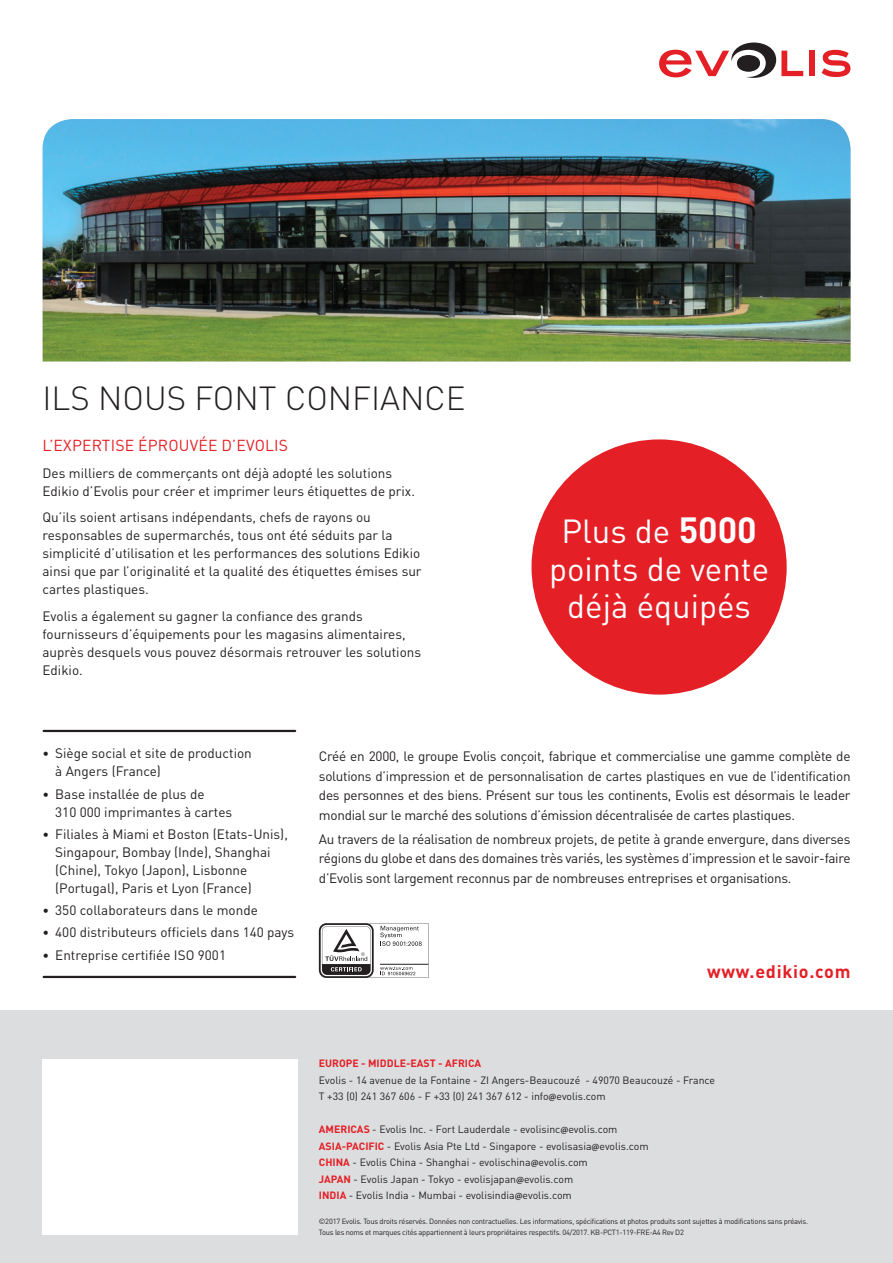
<style>
.page{position:relative;width:893px;height:1263px;background:#fff}
.page>*{position:absolute;margin:0;border:0;box-sizing:border-box;transform-origin:0 0}
.t1{font:33px/37.5px "DINOT";color:#fff;text-align:center}
.t2{font:300 33px "DIN";color:#231f20}
.t3{font:700 18px "DINOT";letter-spacing:.04em;color:#e41f25}
.t4{font:15.75px "DINOT";letter-spacing:.01em;color:#e41f25}
.t5{font:13.5px/18px "DINOT";color:#231f20}
.t6{font:10.5px/16.5px "DINOT";color:#231f20}
.t7{font:700 10.5px "DINOT";color:#e41f25}
.t8{font:7.5px/10.5px "DINOT";letter-spacing:-.03em;color:#231f20}
.s1{font-weight:700;font-size:36px}
.s2{font-size:12.75px}
.s3{font-family:"Myriad Pro";font-weight:600}
.s4{font-weight:700;color:#e41f25}
</style>
<div class="page">
<div style="left:809px;top:51px;width:6px;height:25px;background:#e41f25"></div>
<svg style="left:822px;top:50px;width:28px;height:27px"></svg>
<svg style="left:659px;top:43px;width:144px;height:35px"></svg>
<svg style="left:319px;top:923px;width:109px;height:55px"></svg>
<hr style="left:44px;top:730px;width:251px;height:2px;background:#231f20">
<hr style="left:44px;top:976px;width:251px;height:2px;background:#231f20">
<div style="left:0;top:1010px;width:893px;height:253px;background:#dcdddf"></div>
<div style="left:43px;top:1059px;width:255px;height:175px;background:#fff"></div>
<div style="left:531px;top:439px;width:256px;height:256px;background:#e41f25;border-radius:50%"></div>
<img style="left:43px;top:119px;width:807px;height:242px">
<h1 class="t2" style="left:43px;top:378px;width:424px">ILS NOUS FONT CONFIANCE</h1>
<p class="t4" style="left:43px;top:436px;width:247px">L’EXPERTISE ÉPROUVÉE D’EVOLIS</p>
<p class="t5" style="left:43px;top:464px;width:374px">Des milliers de commerçants ont déjà adopté les solutions<br>Edikio d’Evolis pour créer et imprimer leurs étiquettes de prix.</p>
<p class="t5" style="left:43px;top:508px;width:381px">Qu’ils soient artisans indépendants, chefs de rayons ou responsables de supermarchés, tous ont été séduits par la simplicité d’utilisation et les performances des solutions Edikio ainsi que par l’originalité et la qualité des étiquettes émises sur cartes plastiques.</p>
<p class="t5" style="left:43px;top:607px;width:380px">Evolis a également su gagner la confiance des grands fournisseurs d’équipements pour les magasins alimentaires, auprès desquels vous pouvez désormais retrouver les solutions Edikio.</p>
<h1 class="t1" style="left:549px;top:512px;width:222px">Plus de <span class="s1">5000 </span>points de vente déjà équipés</h1>
<p class="t5" style="left:55px;top:744px;width:198px;text-indent:-13px"><span class="s2">•</span> Siège social et site de production à Angers (France)</p>
<p class="t5" style="left:55px;top:784px;width:178px;text-indent:-13px"><span class="s2">•</span> Base installée de plus de<br>310 000 imprimantes à cartes</p>
<p class="t5" style="left:55px;top:825px;width:234px;text-indent:-13px"><span class="s2">•</span> Filiales à Miami et Boston (Etats-Unis), Singapour, Bombay (Inde), Shanghai (Chine), Tokyo (Japon), Lisbonne (Portugal), Paris et Lyon (France)</p>
<p class="t5" style="left:43px;top:901px;width:217px"><span class="s2">•</span> 350 collaborateurs dans le monde</p>
<p class="t5" style="left:43px;top:923px;width:253px"><span class="s2">•</span> 400 distributeurs officiels dans 140 pays</p>
<p class="t5" style="left:43px;top:945px;width:185px"><span class="s2">•</span> Entreprise certifiée ISO 9001</p>
<p class="t5" style="left:319px;top:746px;width:533px;line-height:19.5px;text-align:justify">Créé en 2000, le groupe Evolis conçoit, fabrique et commercialise une gamme complète de solutions d’impression et de personnalisation de cartes plastiques en vue de l’identification des personnes et des biens. Présent sur tous les continents, Evolis est désormais le leader mondial sur le marché des solutions d’émission décentralisée de cartes plastiques.</p>
<p class="t5" style="left:319px;top:829px;width:533px;line-height:19.5px;text-align:justify">Au travers de la réalisation de nombreux projets, de petite à grande envergure, dans diverses régions du globe et dans des domaines très variés, les systèmes d’impression et le savoir-faire d’Evolis sont largement reconnus par de nombreuses entreprises et organisations.</p>
<h2 class="t3" style="left:707px;top:960px;width:145px">www.edikio.com</h2>
<p class="t7" style="left:319px;top:1056px;width:164px">EUROPE - MIDDLE-EAST - AFRICA</p>
<p class="t6" style="left:319px;top:1071px;width:398px">Evolis - 14 avenue de la Fontaine - ZI Angers-Beaucouzé - 49070 Beaucouzé - France<br>T +33 (0) 241 367 606 - F +33 (0) 241 367 612 - info<span class="s3">@</span>evolis.com</p>
<p class="t6" style="left:319px;top:1121px;width:331px"><span class="s4">AMERICAS</span> - Evolis Inc. - Fort Lauderdale - evolisinc<span class="s3">@</span>evolis.com <span class="s4">ASIA-PACIFIC</span> - Evolis Asia Pte Ltd - Singapore - evolisasia<span class="s3">@</span>evolis.com <span class="s4">CHINA</span> - Evolis China - Shanghai - evolischina<span class="s3">@</span>evolis.com<br><span class="s4">JAPAN</span> - Evolis Japan - Tokyo - evolisjapan<span class="s3">@</span>evolis.com<br><span class="s4">INDIA</span> - Evolis India - Mumbai - evolisindia<span class="s3">@</span>evolis.com</p>
<p class="t8" style="left:319px;top:1216px;width:491px">©2017 Evolis. Tous droits réservés. Données non contractuelles. Les informations, spécifications et photos produits sont sujettes à modifications sans préavis.<br>Tous les noms et marques cités appartiennent à leurs propriétaires respectifs. 04/2017. KB-PCT1-119-FRE-A4 Rev D2</p>
</div>
